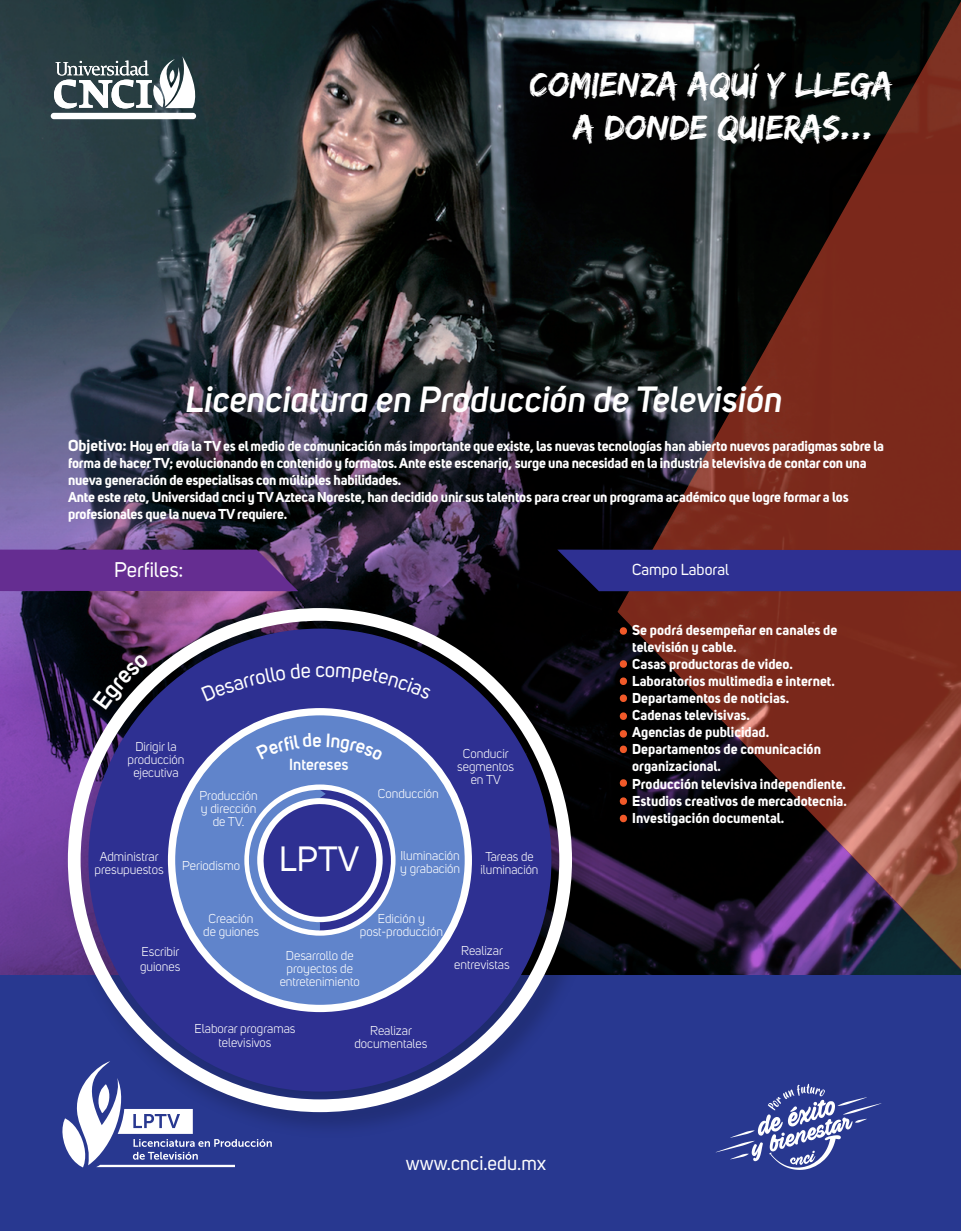
<style>
.page{position:relative;width:961px;height:1231px;background:#fff}
.page>*{position:absolute;margin:0;border:0;box-sizing:border-box;transform-origin:0 0}
.t1{font:italic 600 36px "Uni Sans";color:#fff}
.t2{font:36px/43.2px "Edo SZ";color:#fff}
.t3{font:34.65px "Uni Sans";color:#fff}
.t4{font:21px "Uni Sans";color:#fff}
.t5{font:19.5px "Uni Sans";color:#fff}
.t6{font:600 15.9px "Uni Sans";color:#fff}
.t7{font:15.75px "Uni Sans";color:#fff}
.t8{font:700 14.25px/17.1px "Uni Sans";letter-spacing:-.015em;color:#fff}
.t9{font:12.75px/13px "Uni Sans";color:#fff;text-align:center}
.s1{font-size:15.75px}
</style>
<div class="page">
<img style="left:0;top:0;width:617px;height:119px">
<svg style="left:617px;top:0;width:344px;height:119px;background:#242422"></svg>
<img style="left:0;top:119px;width:961px;height:856px">
<div style="left:0;top:975px;width:961px;height:256px;background:#283890"></div>
<svg style="left:65px;top:1145px;width:207px;height:22px"></svg>
<img style="left:56px;top:596px;width:549px;height:549px">
<svg style="left:68px;top:608px;width:504px;height:504px;fill:#2e3092"></svg>
<div style="left:168px;top:708px;width:304px;height:304px;background:#fff;border-radius:50%"></div>
<div style="left:175px;top:715px;width:289px;height:289px;background:#6084cb;border-radius:50%"></div>
<div style="left:244px;top:784px;width:151px;height:151px;background:#fff;border-radius:50%"></div>
<svg style="left:249px;top:789px;width:142px;height:141px"></svg>
<svg style="left:715px;top:1083px;width:166px;height:86px"></svg>
<div style="left:51px;top:113px;width:145px;height:6px;background:#fff;border-radius:3px"></div>
<svg style="left:54px;top:56px;width:143px;height:52px"></svg>
<svg style="left:384px;top:371px;width:368px;height:241px;background:#291c22"></svg>
<svg style="left:557px;top:549px;width:404px;height:42px;background:#2c2d87"></svg>
<svg style="left:0;top:549px;width:298px;height:42px;background:#642e8d"></svg>
<svg style="left:618px;top:627px;width:10px;height:7px"></svg>
<svg style="left:618px;top:660px;width:10px;height:7px"></svg>
<svg style="left:618px;top:677px;width:10px;height:8px"></svg>
<svg style="left:618px;top:694px;width:10px;height:8px"></svg>
<svg style="left:618px;top:730px;width:10px;height:7px"></svg>
<svg style="left:618px;top:745px;width:10px;height:8px"></svg>
<svg style="left:618px;top:779px;width:10px;height:7px"></svg>
<svg style="left:618px;top:797px;width:10px;height:8px"></svg>
<svg style="left:618px;top:814px;width:10px;height:8px"></svg>
<svg style="left:618px;top:712px;width:10px;height:8px"></svg>
<div style="left:201px;top:663px;width:109px;height:38px;background:#2e3092"></div>
<div style="left:316px;top:666px;width:115px;height:33px;background:#2e3092"></div>
<svg style="left:92px;top:653px;width:57px;height:56px;background:#2a282e"></svg>
<h1 class="t2" style="left:573px;top:62px;width:321px;text-indent:-44px">COMIENZA AQUÍ Y LLEGA<br>A DONDE QUIERAS...</h1>
<h1 class="t1" style="left:186px;top:378px;width:598px">Licenciatura en Producción de Televisión</h1>
<p class="t8" style="left:68px;top:437px;width:817px"><span class="s1">Objetivo:</span> Hoy en día la TV es el medio de comunicación más importante que existe, las nuevas tecnologías han abierto nuevos paradigmas sobre la forma de hacer TV; evolucionando en contenido y formatos. Ante este escenario, surge una necesidad en la industria televisiva de contar con una nueva generación de especialisas con múltiples habilidades.<br>Ante este reto, Universidad cnci y TV Azteca Noreste, han decidido unir sus talentos para crear un programa académico que logre formar a los profesionales que la nueva TV requiere.</p>
<h3 class="t4" style="left:114px;top:558px;width:71px">Perfiles:</h3>
<p class="t9" style="left:128px;top:740px;width:58px">Dirigir la producción ejecutiva</p>
<p class="t9" style="left:457px;top:747px;width:58px">Conducir segmentos en TV</p>
<p class="t6" style="left:289px;top:752px;width:61px">Intereses</p>
<p class="t9" style="left:200px;top:789px;width:59px">Producción y dirección de TV.</p>
<p class="t9" style="left:378px;top:787px;width:62px">Conducción</p>
<p class="t9" style="left:95px;top:850px;width:70px">Administrar presupuestos</p>
<p class="t9" style="left:182px;top:859px;width:59px">Periodismo</p>
<h2 class="t3" style="left:279px;top:839px;width:82px">LPTV</h2>
<p class="t9" style="left:400px;top:849px;width:62px;text-align:left">Iluminación y grabación</p>
<p class="t9" style="left:480px;top:850px;width:59px">Tareas de iluminación</p>
<p class="t9" style="left:203px;top:911px;width:57px">Creación de guiones</p>
<p class="t9" style="left:360px;top:911px;width:85px">Edición y post-producción</p>
<p class="t9" style="left:140px;top:945px;width:42px;line-height:14.1px;text-align:left">Escribir guiones</p>
<p class="t9" style="left:280px;top:948px;width:82px">Desarrollo de proyectos de entretenimiento</p>
<p class="t9" style="left:454px;top:943px;width:57px;line-height:14.1px">Realizar entrevistas</p>
<p class="t9" style="left:195px;top:1022px;width:102px;line-height:14.1px">Elaborar programas televisivos</p>
<p class="t9" style="left:354px;top:1023px;width:74px">Realizar documentales</p>
<h3 class="t5" style="left:406px;top:1151px;width:142px">www.cnci.edu.mx</h3>
<p class="t7" style="left:632px;top:560px;width:98px">Campo Laboral</p>
<p class="t8" style="left:632px;top:621px;width:216px">Se podrá desempeñar en canales de televisión y cable.<br>Casas productoras de video.<br>Laboratorios multimedia e internet.<br>Departamentos de noticias.<br>Cadenas televisivas.<br>Agencias de publicidad.<br>Departamentos de comunicación organizacional.<br>Producción televisiva independiente.<br>Estudios creativos de mercadotecnia.<br>Investigación documental.</p>
</div>
